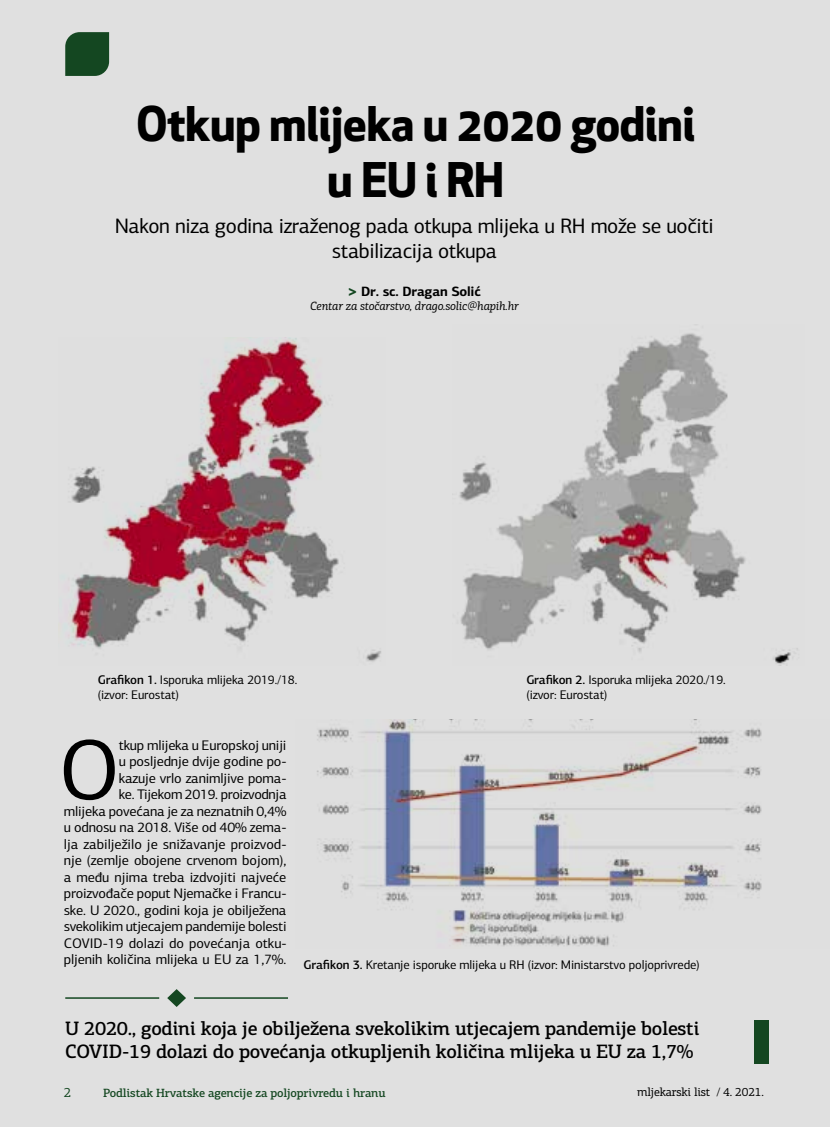
<style>
.page{position:relative;width:830px;height:1127px;background:#fff}
.page>*{position:absolute;margin:0;border:0;box-sizing:border-box;transform-origin:0 0}
.t1{font:86.25px "PF Agora Sans Pro";color:#000}
.t2{font:700 46.65px/55.9px "Apex New";letter-spacing:-.01em;color:#000;text-align:center}
.t3{font:21px/25.2px "PF Agora Sans Pro";letter-spacing:-.02em;color:#000;text-align:center}
.t4{font:500 19.5px/23.4px "PF Agora Slab Pro";letter-spacing:-.02em;color:#000}
.t5{font:13.95px/16.5px "PF Agora Sans Pro";letter-spacing:-.015em;color:#000;text-align:right}
.t6{font:700 13.5px "PF Agora Sans Pro";letter-spacing:-.015em;color:#000}
.t7{font:13.5px "PF Agora Slab Pro";color:#144721}
.t8{font:12.6px/14.1px "PF Agora Sans Pro";letter-spacing:-.015em;color:#000}
.t9{font:500 12px "PF Agora Slab Pro";letter-spacing:-.015em;color:#144721}
.t10{font:italic 12px "PF Agora Slab Pro";letter-spacing:-.015em;color:#000}
.t11{font:12px "PF Agora Slab Pro";letter-spacing:-.015em;color:#000}
.s1{font-family:"PF Agora Slab Pro";font-weight:900;color:#144721}
.s2{font-weight:500}
</style>
<div class="page">
<div style="left:0;top:0;width:829px;height:1127px;background:#e0e0e0"></div>
<svg style="left:65px;top:32px;width:44px;height:44px;background:#1f4f2b"></svg>
<svg style="left:167px;top:989px;width:19px;height:18px"></svg>
<hr style="left:194px;top:997px;width:94px;height:2px;background:#144721">
<hr style="left:65px;top:997px;width:94px;height:2px;background:#144721">
<div style="left:753px;top:1019px;width:15px;height:44px;background:#144721"></div>
<img style="left:64px;top:337px;width:317px;height:325px">
<img style="left:459px;top:333px;width:339px;height:333px">
<img style="left:317px;top:720px;width:445px;height:226px">
<h2 class="t2" style="left:136px;top:94px;width:560px">Otkup mlijeka u 2020 godini u EU i RH</h2>
<h3 class="t3" style="left:115px;top:213px;width:600px">Nakon niza godina izraženog pada otkupa mlijeka u RH može se uočiti stabilizacija otkupa</h3>
<p class="t6" style="left:348px;top:283px;width:134px"><span class="s1">&gt;</span> Dr. sc. Dragan Solić</p>
<p class="t10" style="left:310px;top:299px;width:210px">Centar za stočarstvo, drago.solic@hapih.hr</p>
<p class="t8" style="left:98px;top:673px;width:201px"><span class="s2">Grafikon 1.</span> Isporuka mlijeka 2019./18. (izvor: Eurostat)</p>
<p class="t8" style="left:526px;top:673px;width:201px"><span class="s2">Grafikon 2.</span> Isporuka mlijeka 2020./19. (izvor: Eurostat)</p>
<h1 class="t1" style="left:58px;top:718px;width:63px">O</h1>
<p class="t5" style="left:64px;top:737px;width:224px">tkup mlijeka u Europskoj uniji<br>u posljednje dvije godine po-<br>kazuje vrlo zanimljive poma-<br>ke. Tijekom 2019. proizvodnja<br>mlijeka povećana je za neznatnih 0,4% u odnosu na 2018. Više od 40% zema&shy;lja zabilježilo je snižavanje proizvod&shy;nje (zemlje obojene crvenom bojom), a među njima treba izdvojiti najveće proizvođače poput Njemačke i Francu&shy;ske. U 2020., godini koja je obilježena svekolikim utjecajem pandemije bolesti COVID-19 dolazi do povećanja otku&shy;pljenih količina mlijeka u EU za 1,7%.</p>
<p class="t8" style="left:303px;top:958px;width:397px"><span class="s2">Grafikon 3.</span> Kretanje isporuke mlijeka u RH (izvor: Ministarstvo poljoprivrede)</p>
<h3 class="t4" style="left:65px;top:1016px;width:635px">U 2020., godini koja je obilježena svekolikim utjecajem pandemije bolesti<br>COVID-19 dolazi do povećanja otkupljenih količina mlijeka u EU za 1,7%</h3>
<p class="t7" style="left:64px;top:1084px;width:9px">2</p>
<p class="t11" style="left:636px;top:1084px;width:128px">mljekarski list / 4. 2021.</p>
<p class="t9" style="left:103px;top:1085px;width:284px">Podlistak Hrvatske agencije za poljoprivredu i hranu</p>
</div>
